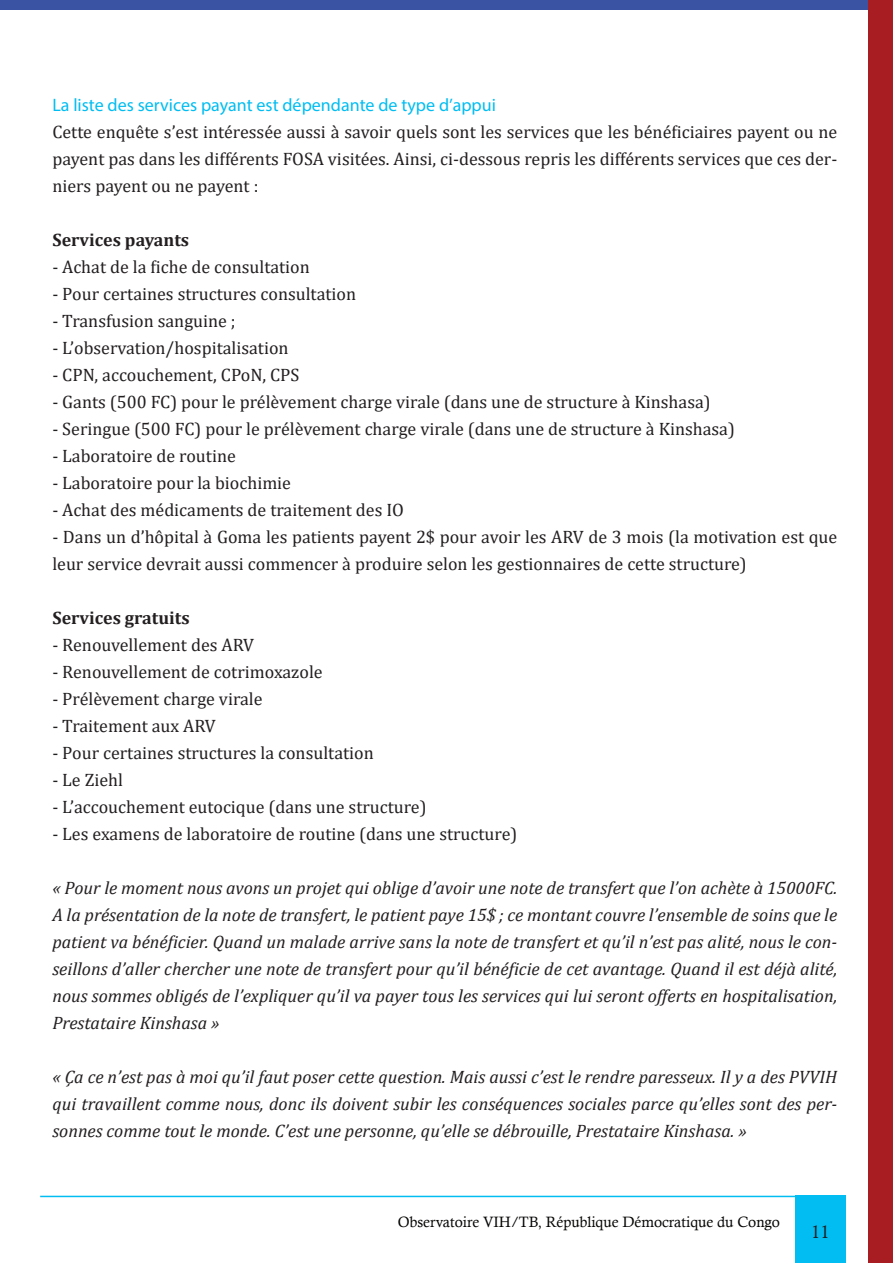
<style>
.page{position:relative;width:893px;height:1263px;background:#fff}
.page>*{position:absolute;margin:0;border:0;box-sizing:border-box;transform-origin:0 0}
.t1{font:18px/27px "Cambria";color:#231f20;text-align:justify}
.t2{font:italic 18px/27px "Cambria";color:#231f20;text-align:justify}
.t3{font:18px "Myriad Pro";color:#01bdf2}
.t4{font:700 18px "Cambria";color:#231f20}
.t5{font:18px "Calisto";color:#231f20}
.t6{font:15px "Calisto";color:#040503}
</style>
<div class="page">
<div style="left:795px;top:1195px;width:51px;height:68px;background:#01bdf2"></div>
<div style="left:0;top:0;width:893px;height:10px;background:#3a53a3"></div>
<div style="left:868px;top:0;width:25px;height:1263px;background:#a71d21"></div>
<hr style="left:40px;top:1196px;width:755px;height:1px;background:#01bdf2">
<p class="t3" style="left:52px;top:94px;width:445px">La liste des services payant est dépendante de type d’appui</p>
<p class="t1" style="left:52px;top:118px;width:786px">Cette enquête s’est intéressée aussi à savoir quels sont les services que les bénéficiaires payent ou ne payent pas dans les différents FOSA visitées. Ainsi, ci-dessous repris les différents services que ces der&shy;niers payent ou ne payent :</p>
<p class="t4" style="left:52px;top:227px;width:138px">Services payants</p>
<p class="t1" style="left:52px;top:253px;width:259px">- Achat de la fiche de consultation</p>
<p class="t1" style="left:52px;top:280px;width:305px">- Pour certaines structures consultation</p>
<p class="t1" style="left:52px;top:307px;width:185px">- Transfusion sanguine ;</p>
<p class="t1" style="left:52px;top:334px;width:238px">- L’observation/hospitalisation</p>
<p class="t1" style="left:52px;top:361px;width:249px">- CPN, accouchement, CPoN, CPS</p>
<p class="t1" style="left:52px;top:388px;width:660px">- Gants (500 FC) pour le prélèvement charge virale (dans une de structure à Kinshasa)</p>
<p class="t1" style="left:52px;top:415px;width:684px">- Seringue (500 FC) pour le prélèvement charge virale (dans une de structure à Kinshasa)</p>
<p class="t1" style="left:52px;top:442px;width:185px">- Laboratoire de routine</p>
<p class="t1" style="left:52px;top:469px;width:240px">- Laboratoire pour la biochimie</p>
<p class="t1" style="left:52px;top:496px;width:353px">- Achat des médicaments de traitement des IO</p>
<p class="t1" style="left:52px;top:523px;width:786px">- Dans un d’hôpital à Goma les patients payent 2$ pour avoir les ARV de 3 mois (la motivation est que leur service devrait aussi commencer à produire selon les gestionnaires de cette structure)</p>
<p class="t4" style="left:52px;top:605px;width:139px">Services gratuits</p>
<p class="t1" style="left:52px;top:631px;width:203px">- Renouvellement des ARV</p>
<p class="t1" style="left:52px;top:658px;width:272px">- Renouvellement de cotrimoxazole</p>
<p class="t1" style="left:52px;top:685px;width:212px">- Prélèvement charge virale</p>
<p class="t1" style="left:52px;top:712px;width:165px">- Traitement aux ARV</p>
<p class="t1" style="left:52px;top:739px;width:323px">- Pour certaines structures la consultation</p>
<p class="t1" style="left:52px;top:766px;width:72px">- Le Ziehl</p>
<p class="t1" style="left:52px;top:793px;width:376px">- L’accouchement eutocique (dans une structure)</p>
<p class="t1" style="left:52px;top:820px;width:466px">- Les examens de laboratoire de routine (dans une structure)</p>
<p class="t2" style="left:52px;top:874px;width:786px">« Pour le moment nous avons un projet qui oblige d’avoir une note de transfert que l’on achète à 15000FC.<br>A la présentation de la note de transfert, le patient paye 15$ ; ce montant couvre l’ensemble de soins que le patient va bénéficier. Quand un malade arrive sans la note de transfert et qu’il n’est pas alité, nous le con&shy;seillons d’aller chercher une note de transfert pour qu’il bénéficie de cet avantage. Quand il est déjà alité, nous sommes obligés de l’expliquer qu’il va payer tous les services qui lui seront offerts en hospitalisation, Prestataire Kinshasa »</p>
<p class="t2" style="left:52px;top:1063px;width:786px">« Ça ce n’est pas à moi qu’il faut poser cette question. Mais aussi c’est le rendre paresseux. Il y a des PVVIH qui travaillent comme nous, donc ils doivent subir les conséquences sociales parce qu’elles sont des per&shy;sonnes comme tout le monde. C’est une personne, qu’elle se débrouille, Prestataire Kinshasa. »</p>
<p class="t6" style="left:398px;top:1213px;width:384px">Observatoire VIH/TB, République Démocratique du Congo</p>
<p class="t5" style="left:811px;top:1221px;width:20px">11</p>
</div>
